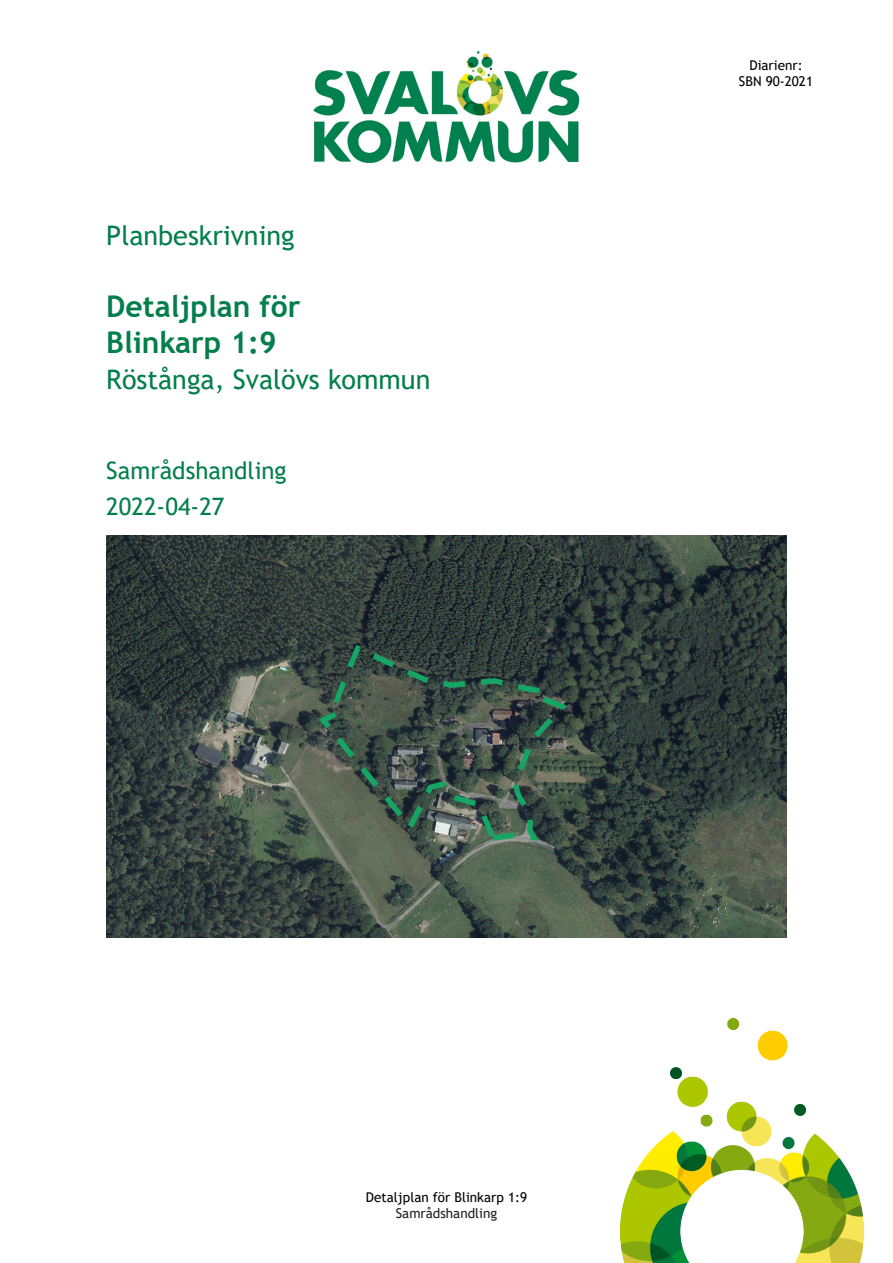
<style>
.page{position:relative;width:893px;height:1263px;background:#fff}
.page>*{position:absolute;margin:0;border:0;box-sizing:border-box;transform-origin:0 0}
.t1{font:700 30px/36px "Trebuchet MS";color:#047e4d}
.t2{font:27px "Trebuchet MS";color:#047e4d}
.t3{font:24px "Trebuchet MS";color:#047e4d}
.t4{font:24px "Trebuchet MS";color:#057e4d}
.t5{font:13.5px "Trebuchet MS";color:#000}
.t6{font:13.5px/16.2px "Trebuchet MS";color:#000001;text-align:center}
.t7{font:13.5px "Trebuchet MS";color:#231f20}
</style>
<div class="page">
<img style="left:313px;top:51px;width:267px;height:112px">
<img style="left:106px;top:535px;width:681px;height:402px">
<img style="left:621px;top:1018px;width:242px;height:245px">
<p class="t2" style="left:106px;top:219px;width:190px">Planbeskrivning</p>
<p class="t1" style="left:106px;top:289px;width:196px">Detaljplan för<br>Blinkarp 1:9</p>
<p class="t2" style="left:106px;top:363px;width:326px">Röstånga, Svalövs kommun</p>
<p class="t3" style="left:106px;top:456px;width:182px">Samrådshandling</p>
<p class="t4" style="left:106px;top:492px;width:120px">2022-04-27</p>
<p class="t6" style="left:739px;top:57px;width:76px">Diarienr:<br>SBN 90-2021</p>
<p class="t5" style="left:366px;top:1188px;width:163px">Detaljplan för Blinkarp 1:9</p>
<p class="t7" style="left:396px;top:1204px;width:103px">Samrådshandling</p>
</div>
